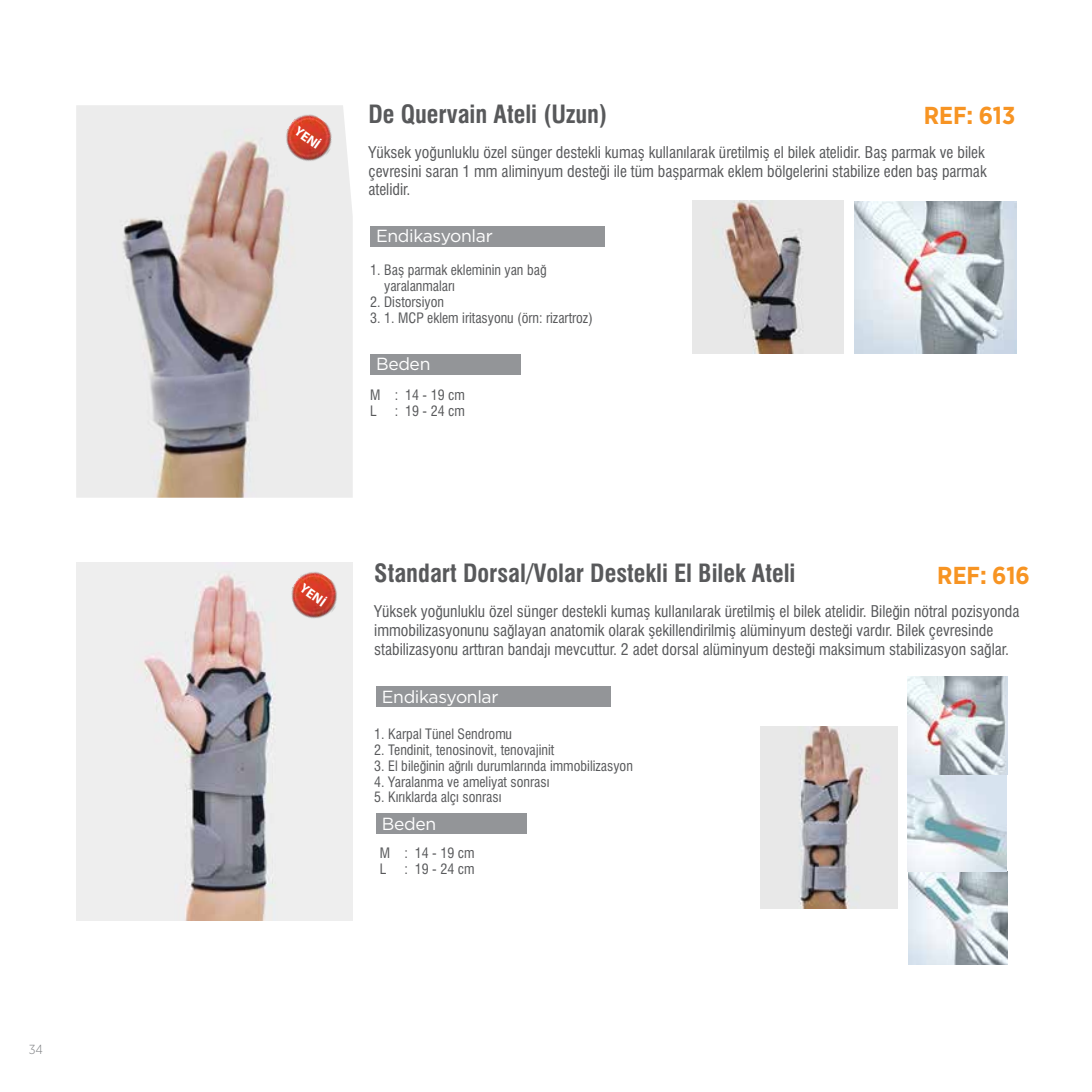
<style>
.page{position:relative;width:1092px;height:1092px;background:#fff}
.page>*{position:absolute;margin:0;border:0;box-sizing:border-box;transform-origin:0 0}
.t1{font:24.5px "Swiss Condensed Bold Tr";color:#58595b}
.t2{font:700 24.5px "Gotham Narrow";color:#f79423}
.t3{font:17.5px "Gotham";letter-spacing:-.02em;color:#fff}
.t4{font:15.75px/18.9px "Swiss Condensed Tr";color:#58595b}
.t5{font:14px/15.8px "Swiss Condensed Tr";color:#58595b}
.t6{font:700 13.47px "Myriad Pro";color:#fff}
.t7{font:300 13.12px "Gotham Narrow";color:#808285}
</style>
<div class="page">
<img style="left:854px;top:201px;width:162px;height:152px">
<div style="left:376px;top:686px;width:234px;height:21px;background:#939598"></div>
<div style="left:370px;top:225px;width:235px;height:21px;background:#939598"></div>
<div style="left:376px;top:812px;width:150px;height:21px;background:#939598"></div>
<div style="left:370px;top:353px;width:150px;height:21px;background:#939598"></div>
<img style="left:692px;top:200px;width:151px;height:153px">
<img style="left:907px;top:676px;width:100px;height:288px">
<img style="left:760px;top:726px;width:137px;height:182px">
<img style="left:76px;top:105px;width:277px;height:392px">
<img style="left:277px;top:107px;width:64px;height:64px">
<img style="left:76px;top:563px;width:277px;height:357px">
<img style="left:282px;top:564px;width:65px;height:64px">
<p class="t7" style="left:29px;top:1040px;width:16px">34</p>
<p class="t6" style="left:301px;top:122px;width:30px;rotate:35deg">YENİ</p>
<h1 class="t1" style="left:368px;top:100px;width:240px">De Quervain Ateli (Uzun)</h1>
<p class="t4" style="left:368px;top:142px;width:619px;text-align:justify">Yüksek yoğunluklu özel sünger destekli kumaş kullanılarak üretilmiş el bilek atelidir. Baş parmak ve bilek çevresini saran 1 mm aliminyum desteği ile tüm başparmak eklem bölgelerini stabilize eden baş parmak atelidir.</p>
<h1 class="t2" style="left:923px;top:99px;width:93px">REF: 613</h1>
<p class="t3" style="left:376px;top:226px;width:118px">Endikasyonlar</p>
<p class="t5" style="left:384px;top:262px;width:164px;text-indent:-14px">1. Baş parmak ekleminin yan bağ yaralanmaları</p>
<p class="t5" style="left:370px;top:294px;width:75px">2. Distorsiyon</p>
<p class="t5" style="left:370px;top:310px;width:224px">3. 1. MCP eklem iritasyonu (örn: rizartroz)</p>
<p class="t3" style="left:376px;top:354px;width:56px">Beden</p>
<p class="t5" style="left:370px;top:387px;width:96px">M : 14 - 19 cm<br>L</p>
<p class="t5" style="left:394px;top:402px;width:72px">: 19 - 24 cm</p>
<p class="t6" style="left:306px;top:579px;width:30px;rotate:35deg">YENİ</p>
<h1 class="t1" style="left:374px;top:559px;width:423px">Standart Dorsal/Volar Destekli El Bilek Ateli</h1>
<p class="t4" style="left:374px;top:601px;width:646px">Yüksek yoğunluklu özel sünger destekli kumaş kullanılarak üretilmiş el bilek atelidir. Bileğin nötral pozisyonda immobilizasyonunu sağlayan anatomik olarak şekillendirilmiş alüminyum desteği vardır. Bilek çevresinde stabilizasyonu arttıran bandajı mevcuttur. 2 adet dorsal alüminyum desteği maksimum stabilizasyon sağlar.</p>
<h1 class="t2" style="left:937px;top:559px;width:94px">REF: 616</h1>
<p class="t3" style="left:382px;top:687px;width:118px">Endikasyonlar</p>
<p class="t5" style="left:374px;top:726px;width:139px">1. Karpal Tünel Sendromu</p>
<p class="t5" style="left:374px;top:742px;width:182px">2. Tendinit, tenosinovit, tenovajinit</p>
<p class="t5" style="left:374px;top:758px;width:260px">3. El bileğinin ağrılı durumlarında immobilizasyon</p>
<p class="t5" style="left:374px;top:773px;width:177px">4. Yaralanma ve ameliyat sonrası</p>
<p class="t5" style="left:374px;top:789px;width:129px">5. Kırıklarda alçı sonrası</p>
<p class="t3" style="left:382px;top:813px;width:56px">Beden</p>
<p class="t5" style="left:380px;top:844px;width:96px">M : 14 - 19 cm<br>L</p>
<p class="t5" style="left:404px;top:860px;width:72px">: 19 - 24 cm</p>
</div>
